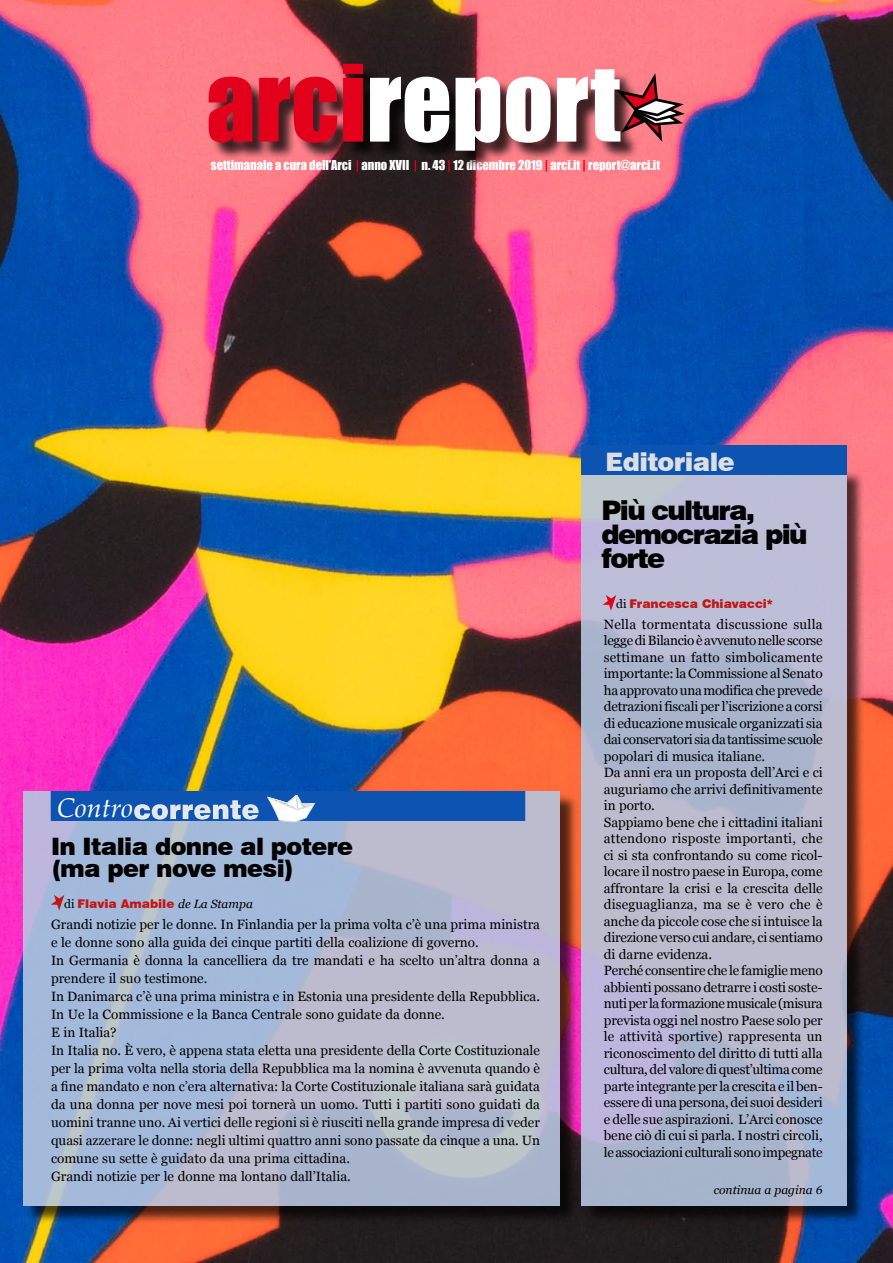
<style>
.page{position:relative;width:893px;height:1263px;background:#fff}
.page>*{position:absolute;margin:0;border:0;box-sizing:border-box;transform-origin:0 0}
.t1{font:98.4px "Impact";color:#fff}
.t2{font:900 27px/24px "Swiss 721 BT";letter-spacing:-.06em;color:#000}
.t3{font:italic 27px "Palatino Linotype";color:#fff}
.t4{font:900 25.5px "Swiss 721 BT";letter-spacing:-.025em;color:#dddedf}
.t5{font:900 24px/22.5px "Swiss 721 BT";letter-spacing:-.025em;color:#000}
.t6{font:13.5px/16.5px "Georgia";color:#000}
.t7{font:12.6px "Impact";color:#fff}
.t8{font:900 12px "Swiss 721 BT";color:#c11718}
.t9{font:italic 12px "Georgia";color:#000}
.s1{color:#e2001a}
.s2{font-family:"Georgia";font-weight:400;color:#000}
.s3{font-family:"Georgia";font-weight:400;font-style:italic;color:#000}
</style>
<div class="page">
<img style="left:0;top:0;width:893px;height:1263px">
<div style="left:211px;top:66px;width:428px;height:103px;background:#000;opacity:.75"></div>
<svg style="left:617px;top:73px;width:68px;height:69px"></svg>
<div style="left:583px;top:470px;width:282px;height:754px;background:#000;opacity:.75"></div>
<svg style="left:581px;top:475px;width:265px;height:730px"></svg>
<div style="left:581px;top:445px;width:265px;height:30px;background:#0d53b2"></div>
<svg style="left:603px;top:595px;width:13px;height:16px"></svg>
<div style="left:26px;top:793px;width:553px;height:431px;background:#000;opacity:.75"></div>
<svg style="left:23px;top:791px;width:537px;height:414px"></svg>
<div style="left:51px;top:791px;width:474px;height:30px;background:#0d53b2"></div>
<svg style="left:267px;top:787px;width:48px;height:35px"></svg>
<svg style="left:134px;top:800px;width:125px;height:19px"></svg>
<svg style="left:51px;top:895px;width:13px;height:15px"></svg>
<h1 class="t1" style="left:206px;top:27px;width:416px"><span class="s1">arci</span>report</h1>
<p class="t7" style="left:211px;top:156px;width:451px">settimanale a cura dell’Arci <span class="s1">|</span> anno XVII <span class="s1">|</span> n. 43 <span class="s1">|</span> 12 dicembre 2019 <span class="s1">|</span> arci.it <span class="s1">|</span> report@arci.it</p>
<h2 class="t3" style="left:57px;top:789px;width:78px">Contro</h2>
<h3 class="t5" style="left:51px;top:835px;width:304px">In Italia donne al potere (ma per nove mesi)</h3>
<p class="t8" style="left:64px;top:896px;width:190px"><span class="s2">di</span> Flavia Amabile <span class="s3">de La Stampa</span></p>
<p class="t6" style="left:51px;top:915px;width:490px;line-height:18px">Grandi notizie per le donne. In Finlandia per la prima volta c’è una prima ministra e le donne sono alla guida dei cinque partiti della coalizione di governo.<br>In Germania è donna la cancelliera da tre mandati e ha scelto un’altra donna a prendere il suo testimone.<br>In Danimarca c’è una prima ministra e in Estonia una presidente della Repubblica.<br>In Ue la Commissione e la Banca Centrale sono guidate da donne.<br>E in Italia?<br>In Italia no. È vero, è appena stata eletta una presidente della Corte Costituzionale per la prima volta nella storia della Repubblica ma la nomina è avvenuta quando è a fine mandato e non c’era alternativa: la Corte Costituzionale italiana sarà guidata da una donna per nove mesi poi tornerà un uomo. Tutti i partiti sono guidati da uomini tranne uno. Ai vertici delle regioni si è riusciti nella grande impresa di veder quasi azzerare le donne: negli ultimi quattro anni sono passate da cinque a una. Un comune su sette è guidato da una prima cittadina.<br>Grandi notizie per le donne ma lontano dall’Italia.</p>
<h3 class="t4" style="left:606px;top:447px;width:131px">Editoriale</h3>
<h2 class="t2" style="left:602px;top:498px;width:208px">Più cultura, democrazia più forte</h2>
<p class="t8" style="left:616px;top:596px;width:158px"><span class="s2">di</span> Francesca Chiavacci*</p>
<p class="t6" style="left:604px;top:616px;width:220px">Nella tormentata discussione sulla legge di Bilancio è avvenuto nelle scorse settimane un fatto simbolicamente importante: la Commissione al Senato ha approvato una modifica che prevede detrazioni fiscali per l’iscrizione a corsi di educazione musicale organizzati sia dai conservatori sia da tantissime scuole popolari di musica italiane.<br>Da anni era un proposta dell’Arci e ci auguriamo che arrivi definitivamente in porto.<br>Sappiamo bene che i cittadini italiani attendono risposte importanti, che ci si sta confrontando su come ricol&shy;locare il nostro paese in Europa, come affrontare la crisi e la crescita delle diseguaglianza, ma se è vero che è anche da piccole cose che si intuisce la direzione verso cui andare, ci sentiamo di darne evidenza.<br>Perché consentire che le famiglie meno abbienti possano detrarre i costi soste&shy;nuti per la formazione musicale (misura prevista oggi nel nostro Paese solo per le attività sportive) rappresenta un riconoscimento del diritto di tutti alla cultura, del valore di quest’ultima come parte integrante per la crescita e il ben&shy;essere di una persona, dei suoi desideri e delle sue aspirazioni. L’Arci conosce bene ciò di cui si parla. I nostri circoli, le associazioni culturali sono impegnate</p>
<p class="t9" style="left:714px;top:1183px;width:110px">continua a pagina 6</p>
</div>
